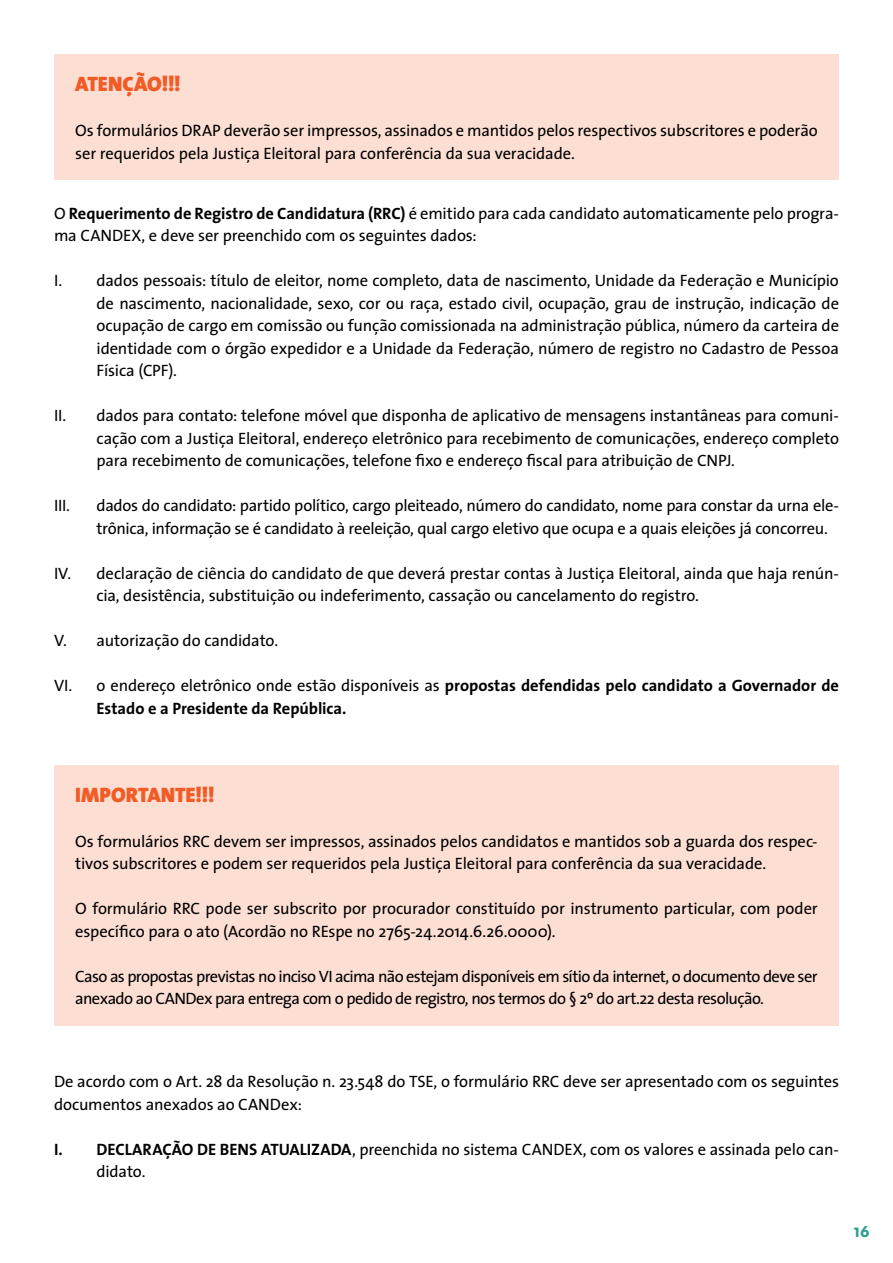
<style>
.page{position:relative;width:893px;height:1263px;background:#fff}
.page>*{position:absolute;margin:0;border:0;box-sizing:border-box;transform-origin:0 0}
.t1{font:900 21px "The Sans";color:#f15b25}
.t2{font:700 18px "Neutra Text";color:#309e8c}
.t3{font:16.5px/22.5px "The Sans";letter-spacing:-.01em;color:#000}
.t4{font:16.5px/22.5px "The Sans";letter-spacing:-.04em;color:#000}
.t5{font:700 16.5px/22.5px "The Sans";letter-spacing:-.005em;color:#000}
.s1{font-weight:700}
.s2{font-weight:400}
</style>
<div class="page">
<div style="left:54px;top:54px;width:785px;height:126px;background:#fcded3"></div>
<div style="left:54px;top:765px;width:785px;height:261px;background:#fcded3"></div>
<p class="t1" style="left:75px;top:66px;width:107px">ATENÇÃO!!!</p>
<p class="t3" style="left:75px;top:119px;width:744px">Os formulários DRAP deverão ser impressos, assinados e mantidos pelos respectivos subscritores e poderão ser requeridos pela Justiça Eleitoral para conferência da sua veracidade.</p>
<p class="t3" style="left:54px;top:201px;width:786px">O <span class="s1">Requerimento de Registro de Candidatura (RRC)</span> é emitido para cada candidato automaticamente pelo progra&shy;ma CANDEX, e deve ser preenchido com os seguintes dados:</p>
<p class="t3" style="left:97px;top:269px;width:744px;text-align:justify;text-indent:-43px">I. dados pessoais: título de eleitor, nome completo, data de nascimento, Unidade da Federação e Município de nascimento, nacionalidade, sexo, cor ou raça, estado civil, ocupação, grau de instrução, indicação de ocupação de cargo em comissão ou função comissionada na administração pública, número da carteira de identidade com o órgão expedidor e a Unidade da Federação, número de registro no Cadastro de Pessoa Física (CPF).</p>
<p class="t3" style="left:97px;top:404px;width:744px;text-align:justify;text-indent:-43px">II. dados para contato: telefone móvel que disponha de aplicativo de mensagens instantâneas para comuni&shy;cação com a Justiça Eleitoral, endereço eletrônico para recebimento de comunicações, endereço completo para recebimento de comunicações, telefone fixo e endereço fiscal para atribuição de CNPJ.</p>
<p class="t3" style="left:54px;top:494px;width:18px">III.</p>
<p class="t3" style="left:97px;top:494px;width:744px">dados do candidato: partido político, cargo pleiteado, número do candidato, nome para constar da urna ele&shy;trônica, informação se é candidato à reeleição, qual cargo eletivo que ocupa e a quais eleições já concorreu.</p>
<p class="t3" style="left:97px;top:561px;width:744px;text-indent:-43px">IV. declaração de ciência do candidato de que deverá prestar contas à Justiça Eleitoral, ainda que haja renún&shy;cia, desistência, substituição ou indeferimento, cassação ou cancelamento do registro.</p>
<p class="t3" style="left:54px;top:629px;width:226px">V. autorização do candidato.</p>
<p class="t5" style="left:97px;top:674px;width:744px;text-indent:-43px"><span class="s2">VI. o endereço eletrônico onde estão disponíveis as</span> propostas defendidas pelo candidato a Governador de<br>Estado e a Presidente da República.</p>
<p class="t1" style="left:75px;top:777px;width:141px">IMPORTANTE!!!</p>
<p class="t3" style="left:75px;top:829px;width:744px">Os formulários RRC devem ser impressos, assinados pelos candidatos e mantidos sob a guarda dos respec&shy;tivos subscritores e podem ser requeridos pela Justiça Eleitoral para conferência da sua veracidade.</p>
<p class="t3" style="left:75px;top:897px;width:744px">O formulário RRC pode ser subscrito por procurador constituído por instrumento particular, com poder específico para o ato (Acordão no REspe no 2765-24.2014.6.26.0000).</p>
<p class="t4" style="left:75px;top:964px;width:744px">Caso as propostas previstas no inciso VI acima não estejam disponíveis em sítio da internet, o documento deve ser anexado ao CANDex para entrega com o pedido de registro, nos termos do § 2º do art.22 desta resolução.</p>
<p class="t3" style="left:54px;top:1070px;width:786px">De acordo com o Art. 28 da Resolução n. 23.548 do TSE, o formulário RRC deve ser apresentado com os seguintes documentos anexados ao CANDex:</p>
<p class="t3" style="left:97px;top:1137px;width:744px;text-indent:-43px"><span class="s1">I. DECLARAÇÃO DE BENS ATUALIZADA</span>, preenchida no sistema CANDEX, com os valores e assinada pelo can&shy;didato.</p>
<p class="t2" style="left:854px;top:1219px;width:17px">16</p>
</div>
